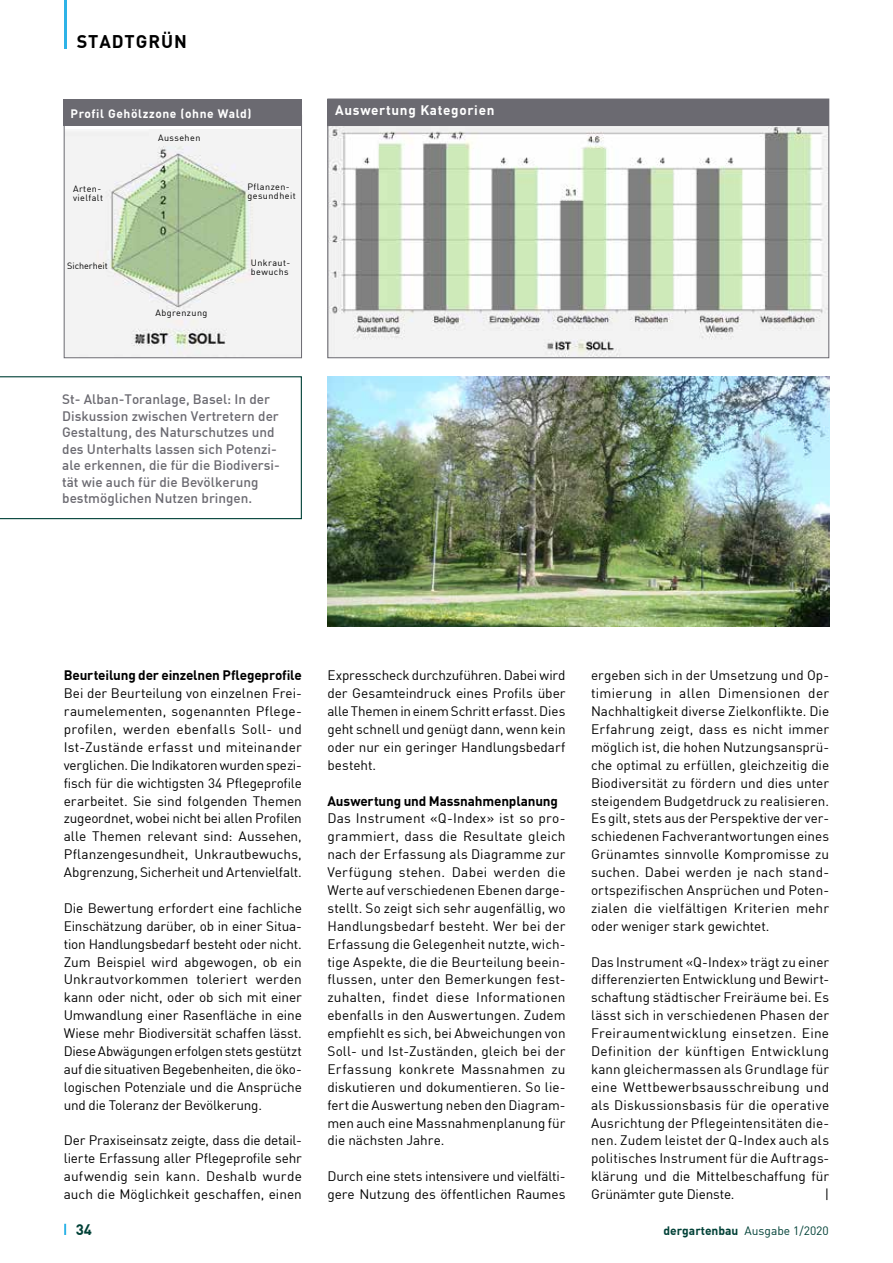
<style>
.page{position:relative;width:893px;height:1263px;background:#fff}
.page>*{position:absolute;margin:0;border:0;box-sizing:border-box;transform-origin:0 0}
.t1{font:700 18px "DIN Offc Pro";letter-spacing:.05em;color:#000}
.t2{font:700 15px "DIN Offc Pro";color:#004137}
.t3{font:13.5px/17.9px "DIN Offc Pro";letter-spacing:-.005em;color:#000;text-align:justify}
.t4{font:500 13.5px/16.5px "DIN Offc Pro";color:#6b6a71}
.t5{font:700 13.5px "DIN Offc Pro";letter-spacing:-.01em;color:#000}
.t6{font:700 13.5px "DIN Offc Pro";letter-spacing:.05em;color:#fff}
.t7{font:700 12px "DIN Offc Pro";letter-spacing:.05em;color:#fff}
.t8{font:12px "DIN Offc Pro";color:#004137}
.t9{font:9px/9px "DIN Offc Pro";letter-spacing:.05em;color:#000}
.t10{font:9px "DIN Offc Pro";color:#000}
.s1{font-weight:700}
</style>
<div class="page">
<svg style="left:64px;top:1224px;width:2px;height:11px"></svg>
<img style="left:329px;top:126px;width:498px;height:230px">
<div style="left:327px;top:99px;width:502px;height:27px;background:#6b6a71"></div>
<img style="left:327px;top:376px;width:502px;height:250px">
<img style="left:66px;top:129px;width:234px;height:227px">
<div style="left:64px;top:115px;width:238px;height:243px;border:1px solid #6b6a71"></div>
<div style="left:64px;top:99px;width:238px;height:27px;background:#6b6a71"></div>
<svg style="left:0;top:376px;width:302px;height:143px"></svg>
<hr style="left:64px;top:0;width:3px;height:49px;background:#2eb3e7">
<h1 class="t1" style="left:77px;top:27px;width:112px">STADTGRÜN</h1>
<p class="t7" style="left:71px;top:104px;width:182px">Profil Gehölzzone (ohne Wald)</p>
<p class="t6" style="left:335px;top:99px;width:161px">Auswertung Kategorien</p>
<p class="t9" style="left:73px;top:184px;width:31px">Arten&shy;vielfalt</p>
<p class="t10" style="left:67px;top:259px;width:42px">Sicherheit</p>
<p class="t9" style="left:158px;top:132px;width:44px">Aussehen</p>
<p class="t9" style="left:156px;top:308px;width:53px">Abgrenzung</p>
<p class="t9" style="left:247px;top:181px;width:50px">Pflanzen&shy;gesundheit</p>
<p class="t9" style="left:251px;top:258px;width:41px">Unkraut&shy;bewuchs</p>
<p class="t4" style="left:62px;top:389px;width:219px">St- Alban-Toranlage, Basel: In der Diskussion zwischen Vertretern der Gestaltung, des Naturschutzes und des Unterhalts lassen sich Potenzi&shy;ale erkennen, die für die Biodiversi&shy;tät wie auch für die Bevölkerung bestmöglichen Nutzen bringen.</p>
<p class="t5" style="left:64px;top:664px;width:240px">Beurteilung der einzelnen Pflegeprofile</p>
<p class="t3" style="left:64px;top:683px;width:240px">Bei der Beurteilung von einzelnen Frei&shy;raumelementen, sogenannten Pflege&shy;profilen, werden ebenfalls Soll- und Ist-Zustände erfasst und miteinander verglichen. Die Indikatoren wurden spezi&shy;fisch für die wichtigsten 34 Pflegeprofile erarbeitet. Sie sind folgenden Themen zugeordnet, wobei nicht bei allen Profilen alle Themen relevant sind: Aussehen, Pflanzengesundheit, Unkrautbewuchs, Abgrenzung, Sicherheit und Artenvielfalt.</p>
<p class="t3" style="left:64px;top:898px;width:240px;text-align:left">Die Bewertung erfordert eine fachliche Einschätzung darüber, ob in einer Situa&shy;tion Handlungsbedarf besteht oder nicht.<br>Zum Beispiel wird abgewogen, ob ein Unkrautvorkommen toleriert werden kann oder nicht, oder ob sich mit einer Umwandlung einer Rasenfläche in eine Wiese mehr Biodiversität schaffen lässt.<br>Diese Abwägungen erfolgen stets gestützt auf die situativen Begebenheiten, die öko&shy;logischen Potenziale und die Ansprüche und die Toleranz der Bevölkerung.</p>
<p class="t3" style="left:64px;top:1130px;width:240px">Der Praxiseinsatz zeigte, dass die detail&shy;lierte Erfassung aller Pflegeprofile sehr aufwendig sein kann. Deshalb wurde auch die Möglichkeit geschaffen, einen</p>
<p class="t3" style="left:327px;top:665px;width:240px">Expresscheck durchzuführen. Dabei wird der Gesamteindruck eines Profils über alle Themen in einem Schritt erfasst. Dies geht schnell und genügt dann, wenn kein oder nur ein geringer Handlungsbedarf besteht.</p>
<p class="t5" style="left:327px;top:789px;width:232px">Auswertung und Massnahmenplanung</p>
<p class="t3" style="left:327px;top:808px;width:240px">Das Instrument «Q-Index» ist so pro&shy;grammiert, dass die Resultate gleich nach der Erfassung als Diagramme zur Verfügung stehen. Dabei werden die Werte auf verschiedenen Ebenen darge&shy;stellt. So zeigt sich sehr augenfällig, wo Handlungsbedarf besteht. Wer bei der Erfassung die Gelegenheit nutzte, wich&shy;tige Aspekte, die die Beurteilung beein&shy;flussen, unter den Bemerkungen fest&shy;zuhalten, findet diese Informationen ebenfalls in den Auswertungen. Zudem empfiehlt es sich, bei Abweichungen von Soll- und Ist-Zuständen, gleich bei der Erfassung konkrete Massnahmen zu diskutieren und dokumentieren. So lie&shy;fert die Auswertung neben den Diagram&shy;men auch eine Massnahmenplanung für die nächsten Jahre.</p>
<p class="t3" style="left:327px;top:1166px;width:240px">Durch eine stets intensivere und vielfälti&shy;gere Nutzung des öffentlichen Raumes</p>
<p class="t3" style="left:591px;top:665px;width:240px">ergeben sich in der Umsetzung und Op&shy;timierung in allen Dimensionen der Nachhaltigkeit diverse Zielkonflikte. Die Erfahrung zeigt, dass es nicht immer möglich ist, die hohen Nutzungsansprü&shy;che optimal zu erfüllen, gleichzeitig die Biodiversität zu fördern und dies unter steigendem Budgetdruck zu realisieren.<br>Es gilt, stets aus der Perspektive der ver&shy;schiedenen Fachverantwortungen eines Grünamtes sinnvolle Kompromisse zu suchen. Dabei werden je nach stand&shy;ortspezifischen Ansprüchen und Poten&shy;zialen die vielfältigen Kriterien mehr oder weniger stark gewichtet.</p>
<p class="t3" style="left:591px;top:951px;width:240px">Das Instrument «Q-Index» trägt zu einer differenzierten Entwicklung und Bewirt&shy;schaftung städtischer Freiräume bei. Es lässt sich in verschiedenen Phasen der Freiraumentwicklung einsetzen. Eine Definition der künftigen Entwicklung kann gleichermassen als Grundlage für eine Wettbewerbsausschreibung und als Diskussionsbasis für die operative Ausrichtung der Pflegeintensitäten die&shy;nen. Zudem leistet der Q-Index auch als politisches Instrument für die Auftrags&shy;klärung und die Mittelbeschaffung für Grünämter gute Dienste.</p>
<p class="t3" style="left:825px;top:1184px;width:6px">|</p>
<p class="t2" style="left:76px;top:1217px;width:18px">34</p>
<p class="t8" style="left:663px;top:1221px;width:167px"><span class="s1">dergartenbau</span> Ausgabe 1/2020</p>
</div>
